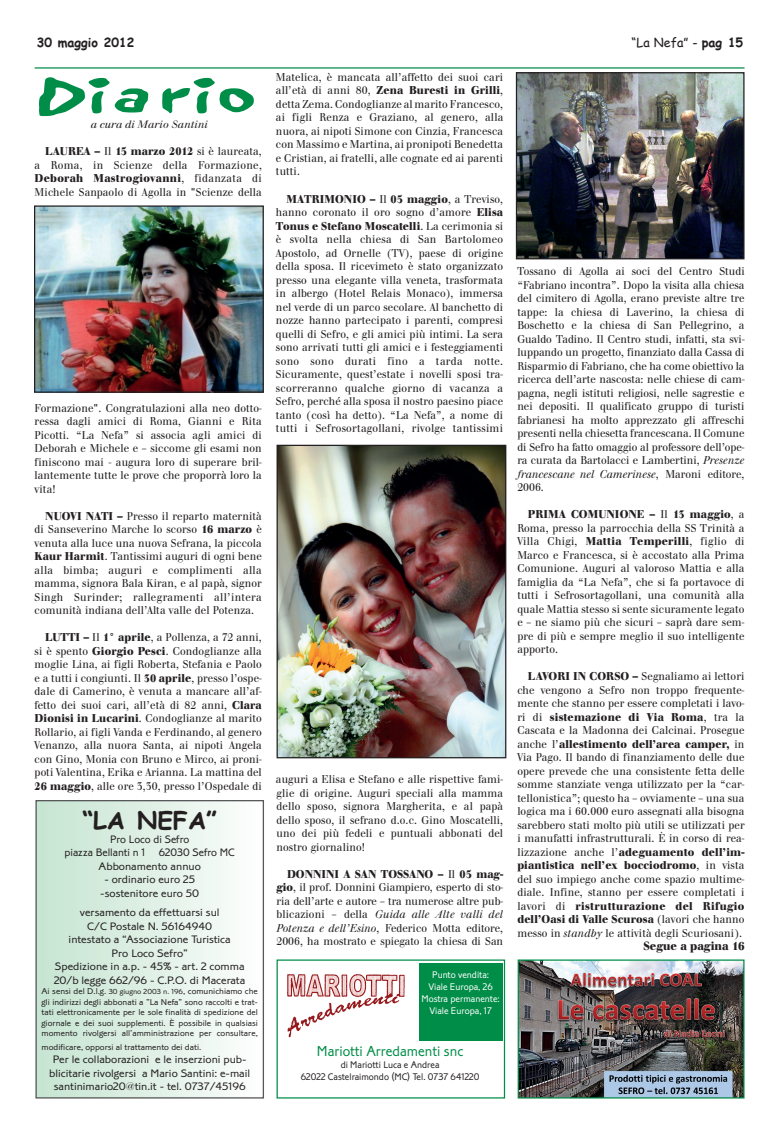
<style>
.page{position:relative;width:780px;height:1134px;background:#fff}
.page>*{position:absolute;margin:0;border:0;box-sizing:border-box;transform-origin:0 0}
.t1{font:42.5px "Sand";color:#008d48;scale:1.65 1}
.t2{font:700 23.75px "Comic Sans MS";color:#231f20;scale:1.05 1}
.t3{font:15px "Corinthian Light Plain";color:#008d48}
.t4{font:700 12.5px "Walbaum Buc T";color:#231f20;scale:.93 1}
.t5{font:12.5px "Comic Sans MS";color:#231f20}
.t6{font:700 12.5px "Comic Sans MS";color:#231f20}
.t7{font:11.88px/13.5px "Walbaum Buc T";letter-spacing:.01em;color:#231f20;text-align:justify;scale:.93 1}
.t8{font:700 11.88px "Walbaum Buc T";color:#231f20;scale:.93 1}
.t9{font:11.25px/13.5px "Corinthian Light Plain";color:#231f20;text-align:center;scale:1.09 1}
.t10{font:11.25px/13.5px "Corinthian Light Plain";color:#231f20;text-align:center;scale:1.04 1}
.t11{font:italic 11.25px "Walbaum Buc T";color:#231f20}
.t12{font:10px/12px "Corinthian Light Plain";color:#231f20;text-align:center}
.t13{font:10px/12px "Corinthian Light Plain";color:#fff;text-align:center}
.t14{font:8.75px/10.5px "Corinthian Light Plain";color:#231f20;text-align:justify;scale:1.09 1}
.s1{font-weight:700}
.s2{font-size:7.62px}
.s3{font-family:"Walbaum Buc T"}
.s4{font-style:italic}
</style>
<div class="page">
<hr style="left:35px;top:67px;width:709px;height:2px;background:#008d48">
<div style="left:36px;top:801px;width:227px;height:297px;background:linear-gradient(to right,#c5e4d1,#fdfefd)"></div>
<div style="left:35px;top:800px;width:229px;height:298px;border:1px solid #57585a"></div>
<img style="left:519px;top:961px;width:223px;height:135px">
<div style="left:517px;top:959px;width:227px;height:139px;border:1px solid #008d48"></div>
<div style="left:276px;top:959px;width:229px;height:139px;border:1px solid #008d48"></div>
<img style="left:287px;top:974px;width:118px;height:64px">
<div style="left:418px;top:962px;width:84px;height:78px;background:#008d48"></div>
<img style="left:36px;top:207px;width:226px;height:184px">
<div style="left:34px;top:205px;width:230px;height:188px;border:1px solid #231f20"></div>
<img style="left:278px;top:447px;width:226px;height:309px">
<div style="left:276px;top:445px;width:230px;height:313px;border:1px solid #231f20"></div>
<img style="left:518px;top:74px;width:224px;height:183px">
<div style="left:516px;top:72px;width:228px;height:187px;border:1px solid #231f20"></div>
<p class="t6" style="left:37px;top:33px;width:99px">30 maggio 2012</p>
<p class="t5" style="left:631px;top:33px;width:113px">“La Nefa” - <span class="s1">pag 15</span></p>
<h1 class="t1" style="left:38px;top:73px;width:136px">Diario</h1>
<p class="t11" style="left:91px;top:118px;width:119px">a cura di Mario Santini</p>
<p class="t7" style="left:35px;top:145px;width:246px;text-indent:11px"><span class="s1">LAUREA –</span> Il <span class="s1">15 marzo 2012</span> si è laureata, a Roma, in Scienze della Formazione, <span class="s1">Deborah Mastrogiovanni</span>, fidanzata di Michele Sanpaolo di Agolla in "Scienze della</p>
<p class="t7" style="left:35px;top:402px;width:246px">Formazione". Congratulazioni alla neo dotto&shy;ressa dagli amici di Roma, Gianni e Rita Picotti. “La Nefa” si associa agli amici di Deborah e Michele e – siccome gli esami non finiscono mai - augura loro di superare bril&shy;lantemente tutte le prove che proporrà loro la vita!</p>
<p class="t7" style="left:35px;top:510px;width:246px;text-indent:11px"><span class="s1">NUOVI NATI –</span> Presso il reparto maternità di Sanseverino Marche lo scorso <span class="s1">16 marzo</span> è venuta alla luce una nuova Sefrana, la piccola <span class="s1">Kaur Harmit</span>. Tantissimi auguri di ogni bene alla bimba; auguri e complimenti alla mamma, signora Bala Kiran, e al papà, signor Singh Surinder; rallegramenti all’intera comunità indiana dell’Alta valle del Potenza.</p>
<p class="t7" style="left:35px;top:631px;width:246px;text-indent:11px"><span class="s1">LUTTI –</span> Il <span class="s1">1° aprile</span>, a Pollenza, a 72 anni, si è spento <span class="s1">Giorgio Pesci</span>. Condoglianze alla moglie Lina, ai figli Roberta, Stefania e Paolo e a tutti i congiunti. Il <span class="s1">30 aprile</span>, presso l’ospe&shy;dale di Camerino, è venuta a mancare all’af&shy;fetto dei suoi cari, all’età di 82 anni, <span class="s1">Clara Dionisi in Lucarini</span>. Condoglianze al marito Rollario, ai figli Vanda e Ferdinando, al genero Venanzo, alla nuora Santa, ai nipoti Angela con Gino, Monia con Bruno e Mirco, ai proni&shy;poti Valentina, Erika e Arianna. La mattina del <span class="s1">26 maggio</span>, alle ore 3,30, presso l’Ospedale di</p>
<h2 class="t2" style="left:82px;top:803px;width:130px">“La NEFA”</h2>
<p class="t10" style="left:65px;top:832px;width:165px">Pro Loco di Sefro<br>piazza Bellanti n 1 62030 Sefro MC<br>Abbonamento annuo</p>
<p class="t9" style="left:100px;top:872px;width:92px">- ordinario euro 25 -sostenitore euro 50</p>
<p class="t9" style="left:54px;top:906px;width:177px">versamento da effettuarsi sul<br>C/C Postale N. 56164940<br>intestato a “Associazione Turistica<br>Pro Loco Sefro”<br>Spedizione in a.p. - 45% - art. 2 comma<br>20/b legge 662/96 - C.P.O. di Macerata</p>
<p class="t14" style="left:42px;top:986px;width:200px">Ai sensi del D.l.g. <span class="s2">30 giugno 2003 n. 196</span>, comunichiamo che gli indirizzi degli abbonati a ”La Nefa” sono raccolti e trat&shy;tati elettronicamente per le sole finalità di spedizione del giornale e dei suoi supplementi. È possibile in qualsiasi momento rivolgersi all’amministrazione per consultare,</p>
<p class="t14" style="left:42px;top:1041px;width:148px">modificare, opporsi al trattamento dei dati.</p>
<p class="t9" style="left:49px;top:1053px;width:186px">Per le collaborazioni e le inserzioni pub&shy;blicitarie rivolgersi a Mario Santini: e-mail santinimario20<span class="s3">@</span>tin.it - tel. 0737/45196</p>
<p class="t7" style="left:276px;top:71px;width:246px">Matelica, è mancata all’affetto dei suoi cari all’età di anni 80, <span class="s1">Zena Buresti in Grilli</span>, detta Zema. Condoglianze al marito Francesco, ai figli Renza e Graziano, al genero, alla nuora, ai nipoti Simone con Cinzia, Francesca con Massimo e Martina, ai pronipoti Benedetta e Cristian, ai fratelli, alle cognate ed ai parenti tutti.</p>
<p class="t7" style="left:276px;top:193px;width:246px;text-indent:11px"><span class="s1">MATRIMONIO –</span> Il <span class="s1">05 maggio</span>, a Treviso, hanno coronato il oro sogno d’amore <span class="s1">Elisa Tonus e Stefano Moscatelli</span>. La cerimonia si è svolta nella chiesa di San Bartolomeo Apostolo, ad Ornelle (TV), paese di origine della sposa. Il ricevimeto è stato organizzato presso una elegante villa veneta, trasformata in albergo (Hotel Relais Monaco), immersa nel verde di un parco secolare. Al banchetto di nozze hanno partecipato i parenti, compresi quelli di Sefro, e gli amici più intimi. La sera sono arrivati tutti gli amici e i festeggiamenti sono sono durati fino a tarda notte.<br>Sicuramente, quest’estate i novelli sposi tra&shy;scorreranno qualche giorno di vacanza a Sefro, perché alla sposa il nostro paesino piace tanto (così ha detto). “La Nefa”, a nome di tutti i Sefrosortagollani, rivolge tantissimi</p>
<p class="t7" style="left:276px;top:773px;width:246px">auguri a Elisa e Stefano e alle rispettive fami&shy;glie di origine. Auguri speciali alla mamma dello sposo, signora Margherita, e al papà dello sposo, il sefrano d.o.c. Gino Moscatelli, uno dei più fedeli e puntuali abbonati del nostro giornalino!</p>
<p class="t8" style="left:287px;top:867px;width:20px">DONN</p>
<p class="t7" style="left:276px;top:868px;width:245px;text-indent:45px"><span class="s1">INI A SAN TOSSANO –</span> Il <span class="s1">05 mag&shy;gio</span>, il prof. Donnini Giampiero, esperto di sto&shy;ria dell’arte e autore – tra numerose altre pub&shy;blicazioni – della <span class="s4">Guida alle Alte valli del Potenza e dell’Esino</span>, Federico Motta editore, 2006, ha mostrato e spiegato la chiesa di San</p>
<p class="t13" style="left:421px;top:968px;width:80px">Punto vendita:<br>Viale Europa, 26<br>Mostra permanente:<br>Viale Europa, 17</p>
<p class="t3" style="left:317px;top:1042px;width:148px">Mariotti Arredamenti snc</p>
<p class="t12" style="left:301px;top:1059px;width:180px">di Mariotti Luca e Andrea<br>62022 Castelraimondo (MC) Tel. 0737 641220</p>
<p class="t7" style="left:517px;top:265px;width:246px">Tossano di Agolla ai soci del Centro Studi “Fabriano incontra”. Dopo la visita alla chiesa del cimitero di Agolla, erano previste altre tre tappe: la chiesa di Laverino, la chiesa di Boschetto e la chiesa di San Pellegrino, a Gualdo Tadino. Il Centro studi, infatti, sta svi&shy;luppando un progetto, finanziato dalla Cassa di Risparmio di Fabriano, che ha come obiettivo la ricerca dell’arte nascosta: nelle chiese di cam&shy;pagna, negli istituti religiosi, nelle sagrestie e nei depositi. Il qualificato gruppo di turisti fabrianesi ha molto apprezzato gli affreschi presenti nella chiesetta francescana. Il Comune di Sefro ha fatto omaggio al professore dell’ope&shy;ra curata da Bartolacci e Lambertini, <span class="s4">Presenze francescane nel Camerinese</span>, Maroni editore, 2006.</p>
<p class="t7" style="left:517px;top:508px;width:246px;text-indent:11px"><span class="s1">PRIMA COMUNIONE –</span> Il <span class="s1">13 maggio</span>, a Roma, presso la parrocchia della SS Trinità a Villa Chigi, <span class="s1">Mattia Temperilli</span>, figlio di Marco e Francesca, si è accostato alla Prima Comunione. Auguri al valoroso Mattia e alla famiglia da “La Nefa”, che si fa portavoce di tutti i Sefrosortagollani, una comunità alla quale Mattia stesso si sente sicuramente legato e – ne siamo più che sicuri – saprà dare sem&shy;pre di più e sempre meglio il suo intelligente apporto.</p>
<p class="t7" style="left:517px;top:670px;width:246px;text-indent:11px"><span class="s1">LAVORI IN CORSO –</span> Segnaliamo ai lettori che vengono a Sefro non troppo frequente&shy;mente che stanno per essere completati i lavo&shy;ri di <span class="s1">sistemazione di Via Roma</span>, tra la Cascata e la Madonna dei Calcinai. Prosegue anche l’<span class="s1">allestimento dell’area camper,</span> in Via Pago. Il bando di finanziamento delle due opere prevede che una consistente fetta delle somme stanziate venga utilizzato per la “car&shy;tellonistica”; questo ha – ovviamente – una sua logica ma i 60.000 euro assegnati alla bisogna sarebbero stati molto più utili se utilizzati per i manufatti infrastrutturali. È in corso di rea&shy;lizzazione anche l’<span class="s1">adeguamento dell’im&shy;piantistica nell’ex bocciodromo</span>, in vista del suo impiego anche come spazio multime&shy;diale. Infine, stanno per essere completati i lavori di <span class="s1">ristrutturazione del Rifugio dell’Oasi di Valle Scurosa</span> (lavori che hanno messo in <span class="s4">standby</span> le attività degli Scuriosani).</p>
<p class="t4" style="left:643px;top:939px;width:110px">Segue a pagina 16</p>
</div>
